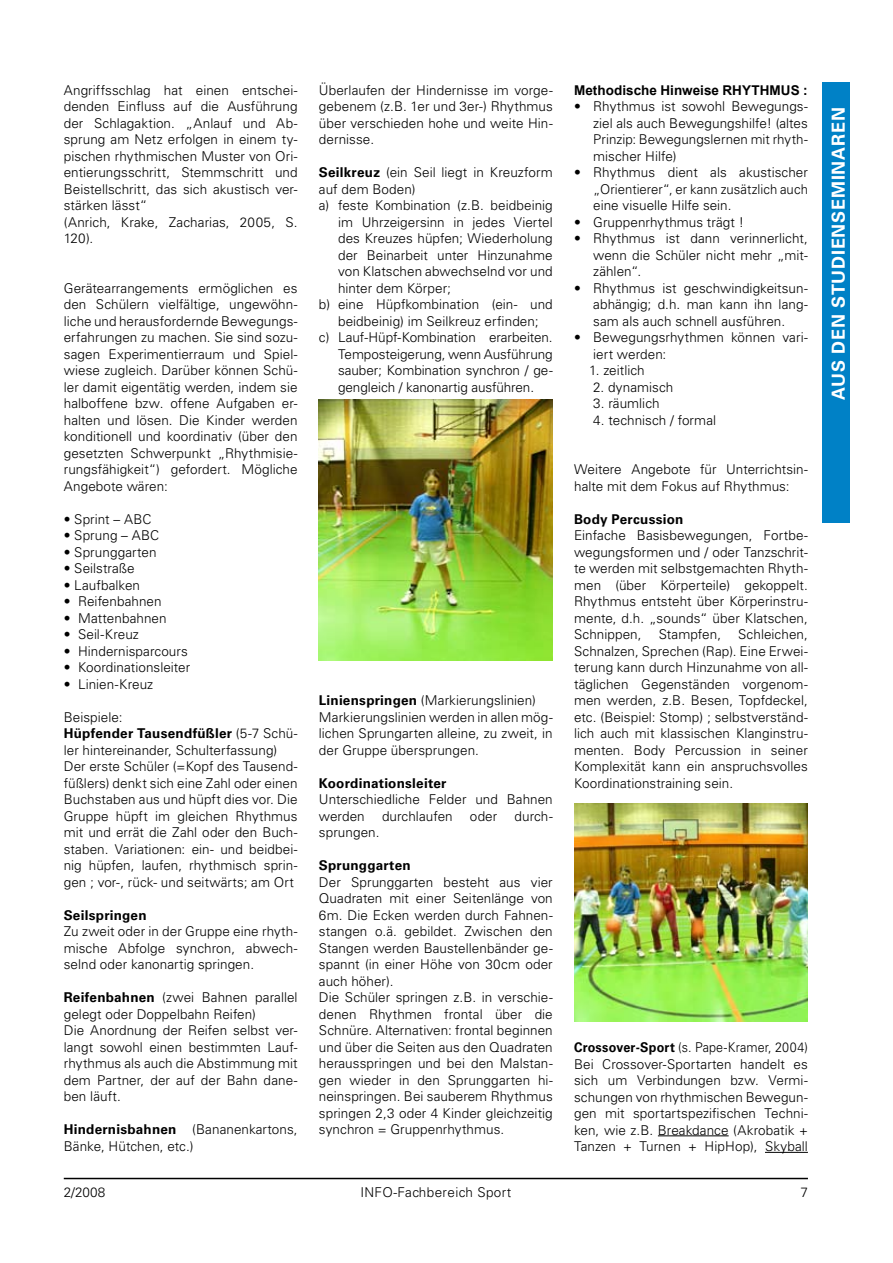
<style>
.page{position:relative;width:893px;height:1263px;background:#fff}
.page>*{position:absolute;margin:0;border:0;box-sizing:border-box;transform-origin:0 0}
.t1{font:700 18px "Univers LT Std";letter-spacing:.04em;color:#fff}
.t2{font:300 13.5px/16.5px "Univers LT Std";letter-spacing:.005em;color:#000}
.t3{font:300 13.5px/16.5px "Univers LT Std";letter-spacing:.005em;color:#000;text-align:justify;scale:.93 1}
.t4{font:700 13.5px "Univers LT Std";letter-spacing:.02em;color:#000}
.t5{font:700 13.5px "Arial";letter-spacing:.005em;color:#000}
.t6{font:300 13.5px "Univers LT Std";letter-spacing:.03em;color:#000}
.s1{font-weight:700}
</style>
<div class="page">
<hr style="left:64px;top:1178px;width:744px;height:1px;background:#000">
<div style="left:823px;top:82px;width:27px;height:440px;background:#0081c6"></div>
<hr style="left:658px;top:1135px;width:71px;height:1px;background:#000">
<hr style="left:765px;top:1152px;width:43px;height:1px;background:#000">
<img style="left:574px;top:803px;width:234px;height:219px">
<img style="left:319px;top:399px;width:234px;height:261px">
<p class="t2" style="left:64px;top:82px;width:235px">Angriffsschlag hat einen entschei&shy;denden Einfluss auf die Ausführung der Schlagaktion. „Anlauf und Ab&shy;sprung am Netz erfolgen in einem ty&shy;pischen rhythmischen Muster von Ori&shy;entierungsschritt, Stemmschritt und<br>Beistellschritt, das sich akustisch ver&shy;stärken lässt“<br>(Anrich, Krake, Zacharias, 2005, S.<br>120).</p>
<p class="t2" style="left:64px;top:280px;width:235px;text-align:justify">Gerätearrangements ermöglichen es den Schülern vielfältige, ungewöhn&shy;liche und herausfordernde Bewegungs&shy;erfahrungen zu machen. Sie sind sozu&shy;sagen Experimentierraum und Spiel&shy;wiese zugleich. Darüber können Schü&shy;ler damit eigentätig werden, indem sie halboffene bzw. offene Aufgaben er&shy;halten und lösen. Die Kinder werden konditionell und koordinativ (über den gesetzten Schwerpunkt „Rhythmisie&shy;rungsfähigkeit“) gefordert. Mögliche Angebote wären:</p>
<p class="t2" style="left:64px;top:511px;width:89px">• Sprint – ABC</p>
<p class="t2" style="left:64px;top:527px;width:97px">• Sprung – ABC</p>
<p class="t2" style="left:64px;top:544px;width:94px">• Sprunggarten</p>
<p class="t2" style="left:64px;top:560px;width:72px">• Seilstraße</p>
<p class="t2" style="left:64px;top:577px;width:78px">• Laufbalken</p>
<p class="t2" style="left:64px;top:593px;width:99px">• Reifenbahnen</p>
<p class="t2" style="left:64px;top:610px;width:104px">• Mattenbahnen</p>
<p class="t2" style="left:64px;top:626px;width:77px">• Seil-Kreuz</p>
<p class="t2" style="left:64px;top:643px;width:126px">• Hindernisparcours</p>
<p class="t2" style="left:64px;top:659px;width:128px">• Koordinationsleiter</p>
<p class="t2" style="left:64px;top:676px;width:91px">• Linien-Kreuz</p>
<p class="t2" style="left:64px;top:709px;width:235px">Beispiele:<br><span class="s1">Hüpfender Tausendfüßler</span> (5-7 Schü&shy;ler hintereinander, Schulterfassung)<br>Der erste Schüler (=Kopf des Tausend&shy;füßlers) denkt sich eine Zahl oder einen Buchstaben aus und hüpft dies vor. Die Gruppe hüpft im gleichen Rhythmus mit und errät die Zahl oder den Buch&shy;staben. Variationen: ein- und beidbei&shy;nig hüpfen, laufen, rhythmisch sprin&shy;gen ; vor-, rück- und seitwärts; am Ort</p>
<p class="t4" style="left:64px;top:907px;width:84px">Seilspringen</p>
<p class="t2" style="left:64px;top:923px;width:235px;text-align:justify">Zu zweit oder in der Gruppe eine rhyth&shy;mische Abfolge synchron, abwech&shy;selnd oder kanonartig springen.</p>
<p class="t2" style="left:64px;top:989px;width:235px"><span class="s1">Reifenbahnen</span> (zwei Bahnen parallel gelegt oder Doppelbahn Reifen)<br>Die Anordnung der Reifen selbst ver&shy;langt sowohl einen bestimmten Lauf&shy;rhythmus als auch die Abstimmung mit dem Partner, der auf der Bahn dane&shy;ben läuft.</p>
<p class="t2" style="left:64px;top:1121px;width:235px"><span class="s1">Hindernisbahnen</span> (Bananenkartons,<br>Bänke, Hütchen, etc.)</p>
<p class="t2" style="left:319px;top:82px;width:235px;text-align:justify">Überlaufen der Hindernisse im vorge&shy;gebenem (z.B. 1er und 3er-) Rhythmus über verschieden hohe und weite Hin&shy;dernisse.</p>
<p class="t2" style="left:319px;top:164px;width:235px"><span class="s1">Seilkreuz</span> (ein Seil liegt in Kreuzform</p>
<p class="t2" style="left:319px;top:181px;width:98px">auf dem Boden)</p>
<p class="t2" style="left:319px;top:197px;width:235px">a) feste Kombination (z.B. beidbeinig</p>
<p class="t2" style="left:338px;top:214px;width:216px">im Uhrzeigersinn in jedes Viertel</p>
<p class="t2" style="left:338px;top:230px;width:216px">des Kreuzes hüpfen; Wiederholung</p>
<p class="t2" style="left:338px;top:247px;width:216px">der Beinarbeit unter Hinzunahme</p>
<p class="t2" style="left:338px;top:263px;width:216px">von Klatschen abwechselnd vor und</p>
<p class="t2" style="left:338px;top:280px;width:114px">hinter dem Körper;</p>
<p class="t2" style="left:319px;top:296px;width:235px">b) eine Hüpfkombination (ein- und</p>
<p class="t2" style="left:338px;top:313px;width:202px">beidbeinig) im Seilkreuz erfinden;</p>
<p class="t2" style="left:319px;top:329px;width:235px">c) Lauf-Hüpf-Kombination erarbeiten.</p>
<p class="t2" style="left:338px;top:346px;width:216px">Temposteigerung, wenn Ausführung</p>
<p class="t2" style="left:338px;top:362px;width:216px">sauber; Kombination synchron / ge-</p>
<p class="t2" style="left:338px;top:379px;width:198px">gengleich / kanonartig ausführen.</p>
<p class="t2" style="left:319px;top:692px;width:235px"><span class="s1">Linienspringen</span> (Markierungslinien)<br>Markierungslinien werden in allen mög&shy;lichen Sprungarten alleine, zu zweit, in der Gruppe übersprungen.</p>
<p class="t4" style="left:319px;top:775px;width:129px">Koordinationsleiter</p>
<p class="t2" style="left:319px;top:791px;width:235px">Unterschiedliche Felder und Bahnen werden</p>
<p class="t2" style="left:382px;top:808px;width:72px">durchlaufen</p>
<p class="t2" style="left:470px;top:808px;width:29px">oder</p>
<p class="t2" style="left:515px;top:808px;width:40px">durch-</p>
<p class="t2" style="left:319px;top:824px;width:62px">sprungen.</p>
<p class="t4" style="left:319px;top:858px;width:93px">Sprunggarten</p>
<p class="t2" style="left:319px;top:874px;width:235px">Der Sprunggarten besteht aus vier Quadraten mit einer Seitenlänge von 6m. Die Ecken werden durch Fahnen&shy;stangen o.ä. gebildet. Zwischen den Stangen werden Baustellenbänder ge&shy;spannt (in einer Höhe von 30cm oder auch höher).<br>Die Schüler springen z.B. in verschie&shy;denen Rhythmen frontal über die Schnüre. Alternativen: frontal beginnen und über die Seiten aus den Quadraten herausspringen und bei den Malstan&shy;gen wieder in den Sprunggarten hi&shy;neinspringen. Bei sauberem Rhythmus springen 2,3 oder 4 Kinder gleichzeitig synchron = Gruppenrhythmus.</p>
<p class="t5" style="left:574px;top:81px;width:235px">Methodische Hinweise RHYTHMUS :</p>
<p class="t2" style="left:593px;top:98px;width:216px;text-align:justify;text-indent:-19px">• Rhythmus ist sowohl Bewegungs&shy;ziel als auch Bewegungshilfe! (altes Prinzip: Bewegungslernen mit rhyth&shy;mischer Hilfe)</p>
<p class="t2" style="left:593px;top:164px;width:216px;text-align:justify;text-indent:-19px">• Rhythmus dient als akustischer „Orientierer“, er kann zusätzlich auch eine visuelle Hilfe sein.</p>
<p class="t2" style="left:574px;top:214px;width:171px">• Gruppenrhythmus trägt !</p>
<p class="t2" style="left:593px;top:230px;width:216px;text-align:justify;text-indent:-19px">• Rhythmus ist dann verinnerlicht, wenn die Schüler nicht mehr „mit&shy;zählen“.</p>
<p class="t2" style="left:593px;top:280px;width:216px;text-align:justify;text-indent:-19px">• Rhythmus ist geschwindigkeitsun&shy;abhängig; d.h. man kann ihn lang&shy;sam als auch schnell ausführen.</p>
<p class="t2" style="left:593px;top:329px;width:216px;text-indent:-19px">• Bewegungsrhythmen können vari&shy;iert werden:</p>
<p class="t2" style="left:589px;top:362px;width:57px">1. zeitlich</p>
<p class="t2" style="left:593px;top:379px;width:82px">2. dynamisch</p>
<p class="t2" style="left:593px;top:395px;width:68px">3. räumlich</p>
<p class="t2" style="left:593px;top:412px;width:124px">4. technisch / formal</p>
<p class="t2" style="left:574px;top:461px;width:235px">Weitere Angebote für Unterrichtsin&shy;halte mit dem Fokus auf Rhythmus:</p>
<p class="t4" style="left:574px;top:511px;width:111px">Body Percussion</p>
<p class="t2" style="left:574px;top:527px;width:235px;text-align:justify">Einfache Basisbewegungen, Fortbe&shy;wegungsformen und / oder Tanzschrit&shy;te werden mit selbstgemachten Rhyth&shy;men (über Körperteile) gekoppelt.<br>Rhythmus entsteht über Körperinstru&shy;mente, d.h. „sounds“ über Klatschen, Schnippen,</p>
<p class="t2" style="left:574px;top:626px;width:235px;text-align:justify;text-indent:164px">Schleichen, Schnalzen, Sprechen (Rap). Eine Erwei&shy;terung kann durch Hinzunahme von all&shy;täglichen Gegenständen vorgenom&shy;men werden, z.B. Besen, Topfdeckel, etc. (Beispiel: Stomp) ; selbstverständ&shy;lich auch mit klassischen Klanginstru&shy;menten. Body Percussion in seiner Komplexität kann ein anspruchsvolles Koordinationstraining sein.</p>
<p class="t2" style="left:659px;top:626px;width:64px">Stampfen,</p>
<p class="t3" style="left:574px;top:1039px;width:253px"><span class="s1">Crossover-Sport</span> (s. Pape-Kramer, 2004)<br>Bei Crossover-Sportarten handelt es sich um Verbindungen bzw. Vermi&shy;schungen von rhythmischen Bewegun&shy;gen mit sportartspezifischen Techni&shy;ken, wie z.B. Breakdance (Akrobatik + Tanzen + Turnen + HipHop), Skyball</p>
<p class="t2" style="left:64px;top:1183px;width:43px">2/2008</p>
<p class="t6" style="left:360px;top:1183px;width:152px">INFO-Fachbereich Sport</p>
<p class="t2" style="left:800px;top:1183px;width:9px">7</p>
<h1 class="t1" style="left:828px;top:400px;width:294px;rotate:-90deg">AUS DEN STUDIENSEMINAREN</h1>
</div>
